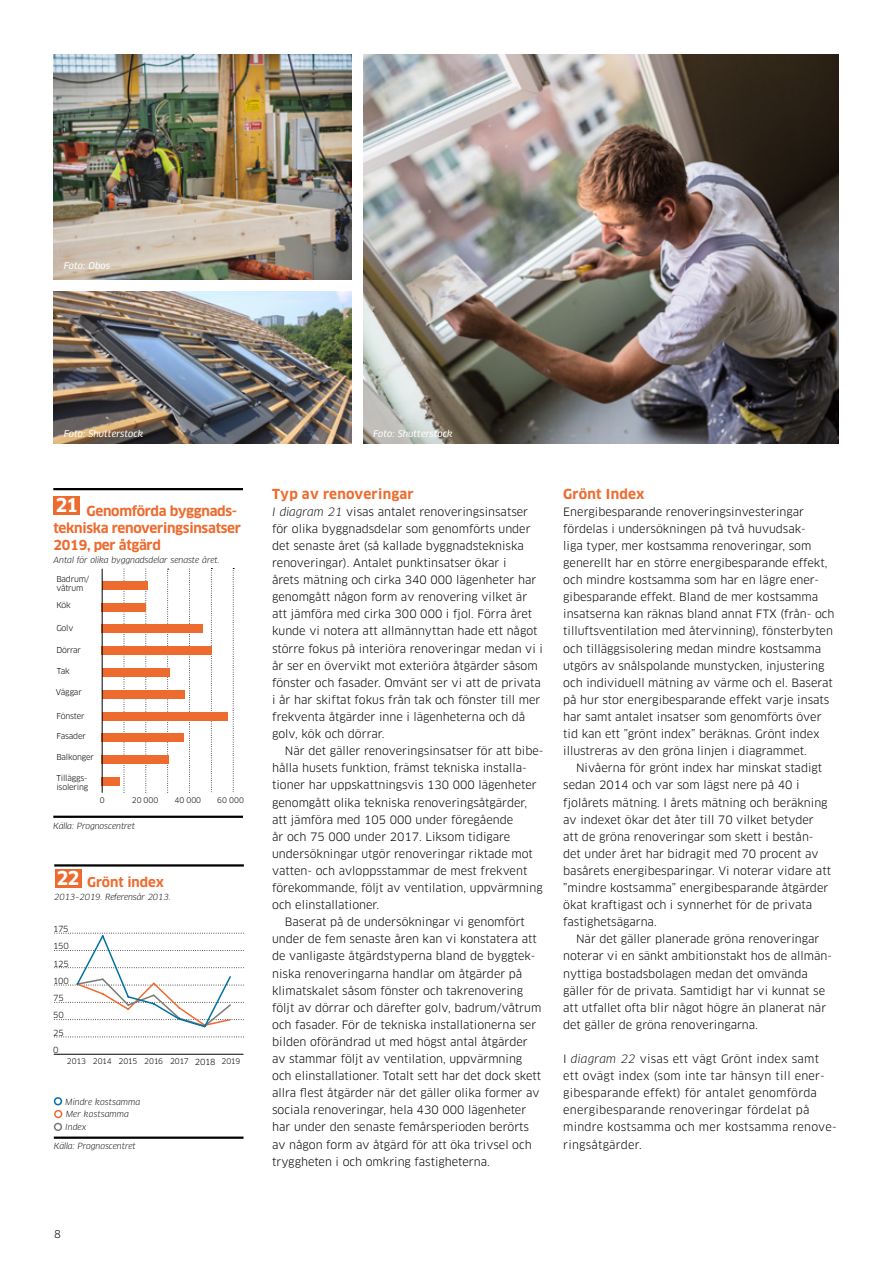
<style>
.page{position:relative;width:893px;height:1263px;background:#fff}
.page>*{position:absolute;margin:0;border:0;box-sizing:border-box;transform-origin:0 0}
.t1{font:700 18.75px "Clan";color:#fff}
.t2{font:700 13.5px/17.1px "Clan";letter-spacing:-.02em;color:#ed6b2e}
.t3{font:700 13.5px "Clan";letter-spacing:.02em;color:#ed6b2e}
.t4{font:700 13.2px "Clan";color:#ed6b2e}
.t5{font:11.25px/17.1px "Clan";color:#000}
.t6{font:11.25px/17.1px "Clan";letter-spacing:.02em;color:#000}
.t7{font:10.5px "Clan";color:#000}
.t8{font:9px "Clan News Ita";color:#fff}
.t9{font:italic 8.25px/12.8px "Clan";letter-spacing:-.01em;color:#000}
.t10{font:8.25px/17.2px "Clan";letter-spacing:-.02em;color:#000}
.t11{font:7.95px/9px "Clan";letter-spacing:-.02em;color:#000}
.t12{font:7.5px "Clan";letter-spacing:-.04em;color:#000}
.t13{font:7.5px "Clan";letter-spacing:-.01em;color:#000}
.s1{font-size:8.25px}
.s2{font-style:italic}
</style>
<div class="page">
<hr style="left:54px;top:864px;width:190px;height:2px;background:#000">
<svg style="left:56px;top:1037px;width:188px;height:1px"></svg>
<hr style="left:54px;top:1136px;width:189px;height:3px;background:#000">
<div style="left:54px;top:1123px;width:8px;height:8px;border:2px solid #7a7976;border-radius:50%"></div>
<div style="left:54px;top:1097px;width:8px;height:8px;border:2px solid #0071a0;border-radius:50%"></div>
<div style="left:54px;top:1110px;width:8px;height:8px;border:2px solid #ed6b2e;border-radius:50%"></div>
<div style="left:55px;top:869px;width:27px;height:18px;background:#ed6b2e"></div>
<hr style="left:54px;top:1054px;width:189px;height:1px;background:#000">
<svg style="left:56px;top:933px;width:188px;height:95px"></svg>
<hr style="left:53px;top:488px;width:190px;height:2px;background:#000">
<div style="left:53px;top:496px;width:27px;height:18px;background:#ed6b2e"></div>
<hr style="left:53px;top:816px;width:190px;height:2px;background:#000">
<svg style="left:167px;top:569px;width:2px;height:224px"></svg>
<svg style="left:124px;top:569px;width:1px;height:224px"></svg>
<svg style="left:146px;top:569px;width:1px;height:224px"></svg>
<svg style="left:189px;top:569px;width:1px;height:224px"></svg>
<svg style="left:211px;top:568px;width:1px;height:225px"></svg>
<svg style="left:233px;top:568px;width:1px;height:225px"></svg>
<div style="left:102px;top:581px;width:45px;height:9px;background:#ed6b2e"></div>
<div style="left:102px;top:603px;width:44px;height:8px;background:#ed6b2e"></div>
<div style="left:102px;top:624px;width:101px;height:9px;background:#ed6b2e"></div>
<div style="left:102px;top:646px;width:110px;height:9px;background:#ed6b2e"></div>
<div style="left:102px;top:668px;width:68px;height:9px;background:#ed6b2e"></div>
<div style="left:102px;top:690px;width:83px;height:9px;background:#ed6b2e"></div>
<div style="left:102px;top:712px;width:125px;height:8px;background:#ed6b2e"></div>
<div style="left:102px;top:733px;width:82px;height:9px;background:#ed6b2e"></div>
<div style="left:102px;top:755px;width:67px;height:9px;background:#ed6b2e"></div>
<div style="left:102px;top:777px;width:18px;height:9px;background:#ed6b2e"></div>
<hr style="left:102px;top:569px;width:1px;height:223px;background:#000">
<img style="left:364px;top:54px;width:474px;height:389px">
<img style="left:53px;top:54px;width:298px;height:226px">
<img style="left:53px;top:291px;width:298px;height:152px">
<p class="t8" style="left:64px;top:260px;width:48px">Foto: Obos</p>
<p class="t8" style="left:64px;top:428px;width:81px">Foto: Shutterstock</p>
<p class="t8" style="left:373px;top:428px;width:81px">Foto: Shutterstock</p>
<h1 class="t1" style="left:56px;top:493px;width:24px">21</h1>
<p class="t2" style="left:54px;top:502px;width:189px;text-indent:33px">Genomförda byggnads&shy;tekniska renoveringsinsatser<br>2019, per åtgärd</p>
<p class="t9" style="left:54px;top:554px;width:168px">Antal för olika byggnadsdelar senaste året.</p>
<p class="t11" style="left:56px;top:575px;width:34px">Badrum/ våtrum</p>
<p class="t11" style="left:56px;top:600px;width:16px">Kök</p>
<p class="t11" style="left:56px;top:623px;width:19px">Golv</p>
<p class="t11" style="left:56px;top:645px;width:26px">Dörrar</p>
<p class="t11" style="left:56px;top:688px;width:27px">Väggar</p>
<p class="t11" style="left:57px;top:666px;width:14px">Tak</p>
<p class="t11" style="left:56px;top:712px;width:30px">Fönster</p>
<p class="t11" style="left:56px;top:732px;width:31px">Fasader</p>
<p class="t11" style="left:56px;top:753px;width:39px">Balkonger</p>
<p class="t11" style="left:56px;top:773px;width:34px">Tilläggs&shy;isolering</p>
<p class="t13" style="left:100px;top:796px;width:6px">0</p>
<p class="t13" style="left:132px;top:796px;width:28px">20 000</p>
<p class="t13" style="left:175px;top:796px;width:28px">40 000</p>
<p class="t13" style="left:217px;top:796px;width:28px">60 000</p>
<p class="t9" style="left:53px;top:820px;width:83px">Källa: Prognoscentret</p>
<h1 class="t1" style="left:57px;top:867px;width:25px">22</h1>
<p class="t4" style="left:87px;top:874px;width:78px">Grönt index</p>
<p class="t9" style="left:54px;top:891px;width:118px">2013–2019. Referensår 2013.</p>
<p class="t10" style="left:53px;top:920px;width:17px">175</p>
<p class="t10" style="left:53px;top:938px;width:17px">150</p>
<p class="t10" style="left:53px;top:955px;width:17px">125</p>
<p class="t10" style="left:53px;top:972px;width:17px">100</p>
<p class="t10" style="left:53px;top:989px;width:12px">75</p>
<p class="t10" style="left:53px;top:1007px;width:12px">50</p>
<p class="t10" style="left:53px;top:1024px;width:12px">25<br>0</p>
<p class="t12" style="left:67px;top:1057px;width:175px">2013 2014 2015 2016 2017 <span class="s1">2018</span> 2019</p>
<p class="t9" style="left:65px;top:1095px;width:77px">Mindre kostsamma<br>Mer kostsamma</p>
<p class="t9" style="left:65px;top:1121px;width:23px">Index</p>
<p class="t9" style="left:54px;top:1140px;width:83px">Källa: Prognoscentret</p>
<p class="t3" style="left:272px;top:485px;width:143px">Typ av renoveringar</p>
<p class="t5" style="left:272px;top:503px;width:272px"><span class="s2">I diagram 21</span> visas antalet renoveringsinsatser för olika byggnadsdelar som genomförts under det senaste året (så kallade byggnadstekniska renoveringar). Antalet punktinsatser ökar i<br>årets mätning och cirka 340 000 lägenheter har genomgått någon form av renovering vilket är att jämföra med cirka 300 000 i fjol. Förra året kunde vi notera att allmännyttan hade ett något större fokus på interiöra renoveringar medan vi i år ser en övervikt mot exteriöra åtgärder såsom fönster och fasader. Omvänt ser vi att de privata i år har skiftat fokus från tak och fönster till mer frekventa åtgärder inne i lägenheterna och då golv, kök och dörrar.</p>
<p class="t5" style="left:285px;top:743px;width:260px">När det gäller renoveringsinsatser för att bibe-</p>
<p class="t5" style="left:272px;top:760px;width:256px">hålla husets funktion, främst tekniska installa-</p>
<p class="t5" style="left:272px;top:777px;width:266px">tioner har uppskattningsvis 130 000 lägenheter</p>
<p class="t5" style="left:272px;top:794px;width:257px">genomgått olika tekniska renoveringsåtgärder,</p>
<p class="t5" style="left:272px;top:811px;width:243px">att jämföra med 105 000 under föregående</p>
<p class="t5" style="left:272px;top:828px;width:240px">år och 75 000 under 2017. Liksom tidigare</p>
<p class="t5" style="left:272px;top:845px;width:262px">undersökningar utgör renoveringar riktade mot</p>
<p class="t5" style="left:272px;top:862px;width:257px">vatten- och avloppsstammar de mest frekvent</p>
<p class="t5" style="left:272px;top:879px;width:272px">förekommande, följt av ventilation, uppvärmning</p>
<p class="t5" style="left:272px;top:896px;width:109px">och elinstallationer.</p>
<p class="t5" style="left:285px;top:914px;width:242px">Baserat på de undersökningar vi genomfört</p>
<p class="t5" style="left:272px;top:931px;width:266px">under de fem senaste åren kan vi konstatera att</p>
<p class="t5" style="left:272px;top:948px;width:265px">de vanligaste åtgärdstyperna bland de byggtek-</p>
<p class="t5" style="left:272px;top:965px;width:252px">niska renoveringarna handlar om åtgärder på</p>
<p class="t5" style="left:272px;top:982px;width:253px">klimatskalet såsom fönster och takrenovering</p>
<p class="t5" style="left:272px;top:999px;width:271px">följt av dörrar och därefter golv, badrum/våtrum</p>
<p class="t5" style="left:272px;top:1016px;width:266px">och fasader. För de tekniska installationerna ser</p>
<p class="t5" style="left:272px;top:1033px;width:257px">bilden oförändrad ut med högst antal åtgärder</p>
<p class="t5" style="left:272px;top:1050px;width:252px">av stammar följt av ventilation, uppvärmning</p>
<p class="t5" style="left:272px;top:1067px;width:271px">och elinstallationer. Totalt sett har det dock skett</p>
<p class="t5" style="left:272px;top:1085px;width:269px">allra flest åtgärder när det gäller olika former av</p>
<p class="t5" style="left:272px;top:1102px;width:256px">sociala renoveringar, hela 430 000 lägenheter</p>
<p class="t5" style="left:272px;top:1119px;width:258px">har under den senaste femårsperioden berörts</p>
<p class="t5" style="left:272px;top:1136px;width:261px">av någon form av åtgärd för att öka trivsel och</p>
<p class="t5" style="left:272px;top:1153px;width:219px">tryggheten i och omkring fastigheterna.</p>
<p class="t3" style="left:563px;top:485px;width:83px">Grönt Index</p>
<p class="t5" style="left:563px;top:503px;width:273px">Energibesparande renoveringsinvesteringar fördelas i undersökningen på två huvudsak-<br>liga typer, mer kostsamma renoveringar, som generellt har en större energibesparande effekt, och mindre kostsamma som har en lägre ener&shy;gibesparande effekt. Bland de mer kostsamma insatserna kan räknas bland annat FTX (från- och tilluftsventilation med återvinning), fönsterbyten och tilläggsisolering medan mindre kostsamma utgörs av snålspolande munstycken, injustering och individuell mätning av värme och el. Baserat på hur stor energibesparande effekt varje insats har samt antalet insatser som genomförts över tid kan ett ”grönt index” beräknas. Grönt index illustreras av den gröna linjen i diagrammet.</p>
<p class="t5" style="left:563px;top:760px;width:269px;text-indent:13px">Nivåerna för grönt index har minskat stadigt sedan 2014 och var som lägst nere på 40 i fjolårets mätning. I årets mätning och beräkning av indexet ökar det åter till 70 vilket betyder att de gröna renoveringar som skett i bestån&shy;det under året har bidragit med 70 procent av basårets energibesparingar. Vi noterar vidare att ”mindre kostsamma” energibesparande åtgärder ökat kraftigast och i synnerhet för de privata fastighetsägarna.</p>
<p class="t5" style="left:563px;top:931px;width:270px;text-indent:13px">När det gäller planerade gröna renoveringar noterar vi en sänkt ambitionstakt hos de allmän&shy;nyttiga bostadsbolagen medan det omvända gäller för de privata. Samtidigt har vi kunnat se att utfallet ofta blir något högre än planerat när det gäller de gröna renoveringarna.</p>
<p class="t6" style="left:563px;top:1050px;width:275px">I <span class="s2">diagram 22</span> visas ett vägt Grönt index samt ett ovägt index (som inte tar hänsyn till ener&shy;gibesparande effekt) för antalet genomförda energibesparande renoveringar fördelat på mindre kostsamma och mer kostsamma renove&shy;ringsåtgärder.</p>
<p class="t7" style="left:54px;top:1227px;width:8px">8</p>
</div>
